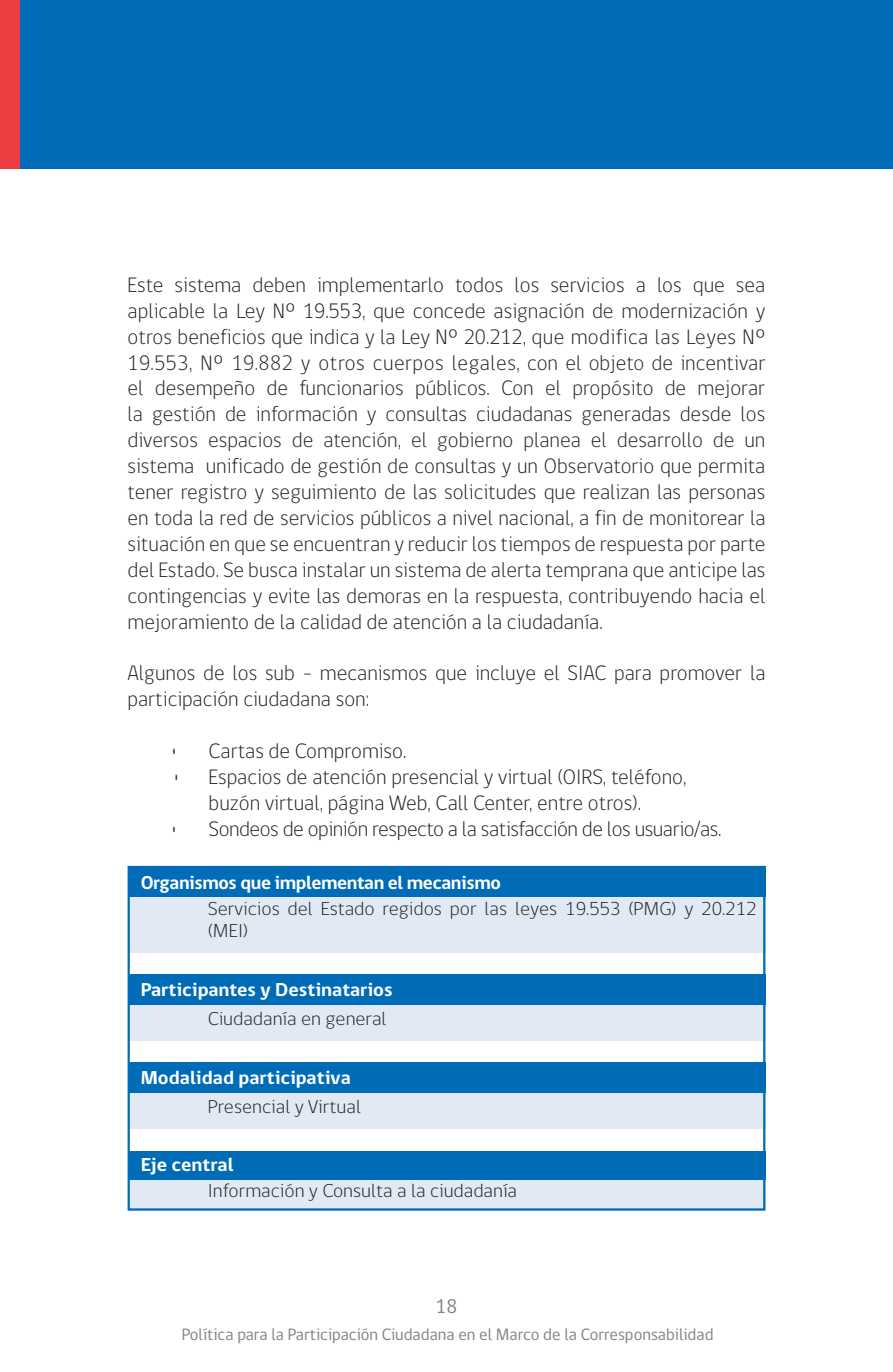
<style>
.page{position:relative;width:893px;height:1372px;background:#fff}
.page>*{position:absolute;margin:0;border:0;box-sizing:border-box;transform-origin:0 0}
.t1{font:300 21.38px/25.9px "gob CL";color:#231f20;text-align:justify}
.t2{font:300 21.38px "gob CL";letter-spacing:-.02em;color:#231f20}
.t3{font:20.25px "gob CL";color:#808285}
.t4{font:300 19.12px/22.5px "gob CL";color:#231f20;scale:1.05 1}
.t5{font:700 19.12px "gob CL";color:#fff;scale:1.05 1}
.t6{font:700 19.12px "gob CL";letter-spacing:-.02em;color:#fff}
.t7{font:16.88px "gob CL";color:#808285}
</style>
<div class="page">
<div style="left:0;top:0;width:893px;height:168px;background:#006cb7"></div>
<div style="left:0;top:0;width:20px;height:168px;background:#ee3d43"></div>
<div style="left:128px;top:985px;width:637px;height:55px;background:#e1e9f5"></div>
<div style="left:128px;top:1072px;width:637px;height:57px;background:#e1e9f5"></div>
<div style="left:128px;top:867px;width:637px;height:85px;background:#e1e9f5"></div>
<div style="left:128px;top:1175px;width:637px;height:35px;background:#e1e9f5"></div>
<div style="left:128px;top:866px;width:637px;height:31px;background:#006cb7"></div>
<div style="left:128px;top:973px;width:637px;height:31px;background:#006cb7"></div>
<div style="left:128px;top:1061px;width:637px;height:31px;background:#006cb7"></div>
<div style="left:128px;top:1151px;width:637px;height:28px;background:#006cb7"></div>
<div style="left:128px;top:865px;width:637px;height:345px;border:2px solid #006cb7"></div>
<p class="t1" style="left:128px;top:272px;width:639px">Este sistema deben implementarlo todos los servicios a los que sea aplicable la Ley Nº 19.553, que concede asignación de modernización y otros beneficios que indica y la Ley Nº 20.212, que modifica las Leyes Nº 19.553, Nº 19.882 y otros cuerpos legales, con el objeto de incentivar el desempeño de funcionarios públicos. Con el propósito de mejorar la gestión de información y consultas ciudadanas generadas desde los diversos espacios de atención, el gobierno planea el desarrollo de un sistema unificado de gestión de consultas y un Observatorio que permita tener registro y seguimiento de las solicitudes que realizan las personas en toda la red de servicios públicos a nivel nacional, a fin de monitorear la situación en que se encuentran y reducir los tiempos de respuesta por parte del Estado. Se busca instalar un sistema de alerta temprana que anticipe las contingencias y evite las demoras en la respuesta, contribuyendo hacia el mejoramiento de la calidad de atención a la ciudadanía.</p>
<p class="t1" style="left:128px;top:660px;width:639px">Algunos de los sub - mecanismos que incluye el SIAC para promover la participación ciudadana son:</p>
<p class="t1" style="left:170px;top:738px;width:238px">• Cartas de Compromiso.</p>
<p class="t1" style="left:173px;top:764px;width:515px;text-align:center">• Espacios de atención presencial y virtual (OIRS, teléfono, buzón virtual, página Web, Call Center, entre otros).</p>
<p class="t2" style="left:170px;top:814px;width:553px">• Sondeos de opinión respecto a la satisfacción de los usuario/as.</p>
<p class="t6" style="left:141px;top:869px;width:362px">Organismos que implementan el mecanismo</p>
<p class="t4" style="left:208px;top:897px;width:524px">Servicios del Estado regidos por las leyes 19.553 (PMG) y 20.212 (MEI)</p>
<p class="t5" style="left:141px;top:976px;width:241px">Participantes y Destinatarios</p>
<p class="t4" style="left:208px;top:1007px;width:172px">Ciudadanía en general</p>
<p class="t5" style="left:141px;top:1063px;width:202px">Modalidad participativa</p>
<p class="t4" style="left:208px;top:1095px;width:147px">Presencial y Virtual</p>
<p class="t5" style="left:141px;top:1151px;width:90px">Eje central</p>
<p class="t4" style="left:208px;top:1179px;width:296px">Información y Consulta a la ciudadanía</p>
<p class="t3" style="left:436px;top:1292px;width:23px">18</p>
<p class="t7" style="left:182px;top:1322px;width:533px">Política para la Participación Ciudadana en el Marco de la Corresponsabilidad</p>
</div>
